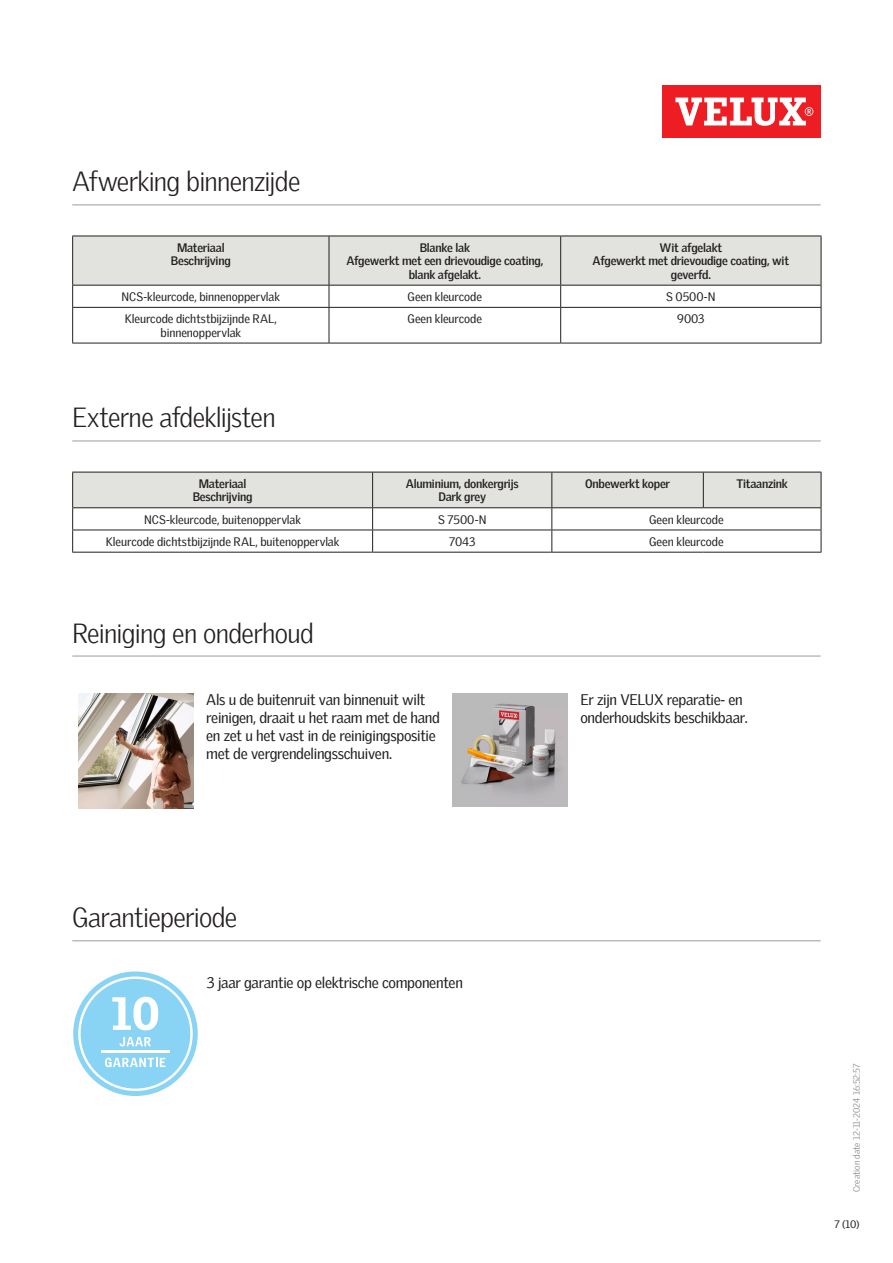
<style>
.page{position:relative;width:893px;height:1263px;background:#fff}
.page>*{position:absolute;margin:0;border:0;box-sizing:border-box;transform-origin:0 0}
.Headline_With_Line_B{font:300 27px "Velux Gothic";letter-spacing:-.025em;color:#231f20}
.Body_Regular{font:15px/18px "Velux Gothic";letter-spacing:-.02em;color:#231f20}
.TableText{font:12px/13.5px "Velux Gothic";letter-spacing:-.005em;color:#231f20;text-align:center}
.TableHeader{font:700 12px/13.5px "Velux Gothic";letter-spacing:-.02em;color:#231f20;text-align:center}
.t1{font:10.5px "Velux Gothic";color:#231f20}
.t2{font:300 9px "Velux Gothic";color:#7c7e81}
</style>
<div class="page">
<div style="left:662px;top:85px;width:159px;height:53px;background:#ee1d23"></div>
<svg style="left:675px;top:98px;width:138px;height:28px"></svg>
<hr style="left:72px;top:204px;width:749px;height:2px;background:#bcbdbb">
<hr style="left:72px;top:440px;width:749px;height:2px;background:#bcbdbb">
<hr style="left:72px;top:655px;width:749px;height:2px;background:#bcbdbb">
<svg style="left:72px;top:236px;width:750px;height:71px"></svg>
<hr style="left:72px;top:307px;width:257px;height:1px;background:#231f20">
<hr style="left:72px;top:308px;width:1px;height:35px;background:#231f20">
<hr style="left:72px;top:343px;width:257px;height:1px;background:#231f20">
<hr style="left:329px;top:307px;width:232px;height:1px;background:#231f20">
<hr style="left:329px;top:308px;width:1px;height:35px;background:#231f20">
<hr style="left:329px;top:343px;width:232px;height:1px;background:#231f20">
<hr style="left:561px;top:307px;width:260px;height:1px;background:#231f20">
<hr style="left:560px;top:308px;width:1px;height:35px;background:#231f20">
<hr style="left:821px;top:308px;width:1px;height:35px;background:#231f20">
<hr style="left:561px;top:343px;width:260px;height:1px;background:#231f20">
<hr style="left:72px;top:552px;width:301px;height:1px;background:#231f20">
<hr style="left:373px;top:552px;width:179px;height:1px;background:#231f20">
<svg style="left:72px;top:472px;width:750px;height:80px"></svg>
<hr style="left:552px;top:552px;width:151px;height:1px;background:#231f20">
<hr style="left:703px;top:552px;width:118px;height:1px;background:#231f20">
<img style="left:79px;top:693px;width:114px;height:115px">
<img style="left:453px;top:693px;width:115px;height:113px">
<hr style="left:72px;top:940px;width:749px;height:1px;background:#bcbdbb">
<svg style="left:73px;top:971px;width:125px;height:125px"></svg>
<p class="Headline_With_Line_B" style="left:72px;top:161px;width:230px">Afwerking binnenzijde</p>
<p class="TableHeader" style="left:171px;top:240px;width:61px">Materiaal<br>Beschrijving</p>
<p class="TableHeader" style="left:346px;top:240px;width:199px">Blanke lak<br>Afgewerkt met een drievoudige coating, blank afgelakt.</p>
<p class="TableHeader" style="left:593px;top:240px;width:198px">Wit afgelakt<br>Afgewerkt met drievoudige coating, wit geverfd.</p>
<p class="TableText" style="left:122px;top:289px;width:160px">NCS-kleurcode, binnenoppervlak</p>
<p class="TableText" style="left:408px;top:289px;width:76px">Geen kleurcode</p>
<p class="TableText" style="left:666px;top:289px;width:51px">S 0500-N</p>
<p class="TableText" style="left:125px;top:311px;width:153px">Kleurcode dichtstbijzijnde RAL, binnenoppervlak</p>
<p class="TableText" style="left:408px;top:311px;width:76px">Geen kleurcode</p>
<p class="TableText" style="left:677px;top:311px;width:29px">9003</p>
<p class="Headline_With_Line_B" style="left:72px;top:397px;width:205px">Externe afdeklijsten</p>
<p class="TableHeader" style="left:193px;top:476px;width:61px">Materiaal<br>Beschrijving</p>
<p class="TableHeader" style="left:406px;top:476px;width:114px">Aluminium, donkergrijs<br>Dark grey</p>
<p class="TableHeader" style="left:585px;top:476px;width:86px">Onbewerkt koper</p>
<p class="TableHeader" style="left:737px;top:476px;width:53px">Titaanzink</p>
<p class="TableText" style="left:144px;top:511px;width:158px">NCS-kleurcode, buitenoppervlak</p>
<p class="TableText" style="left:438px;top:511px;width:50px">S 7500-N</p>
<p class="TableText" style="left:649px;top:511px;width:76px">Geen kleurcode</p>
<p class="TableText" style="left:106px;top:534px;width:235px">Kleurcode dichtstbijzijnde RAL, buitenoppervlak</p>
<p class="TableText" style="left:449px;top:534px;width:28px">7043</p>
<p class="TableText" style="left:649px;top:534px;width:76px">Geen kleurcode</p>
<p class="Headline_With_Line_B" style="left:72px;top:612px;width:243px">Reiniging en onderhoud</p>
<p class="Body_Regular" style="left:206px;top:689px;width:235px">Als u de buitenruit van binnenuit wilt reinigen, draait u het raam met de hand en zet u het vast in de reinigingspositie met de vergrendelingsschuiven.</p>
<p class="Body_Regular" style="left:580px;top:689px;width:169px">Er zijn VELUX reparatie- en onderhoudskits beschikbaar.</p>
<p class="Headline_With_Line_B" style="left:72px;top:897px;width:167px">Garantieperiode</p>
<p class="Body_Regular" style="left:207px;top:972px;width:257px">3 jaar garantie op elektrische componenten</p>
<p class="t2" style="left:850px;top:1192px;width:130px;rotate:-90deg">Creation date 12-11-2024 16:52:57</p>
<p class="t1" style="left:834px;top:1216px;width:27px">7 (10)</p>
</div>
